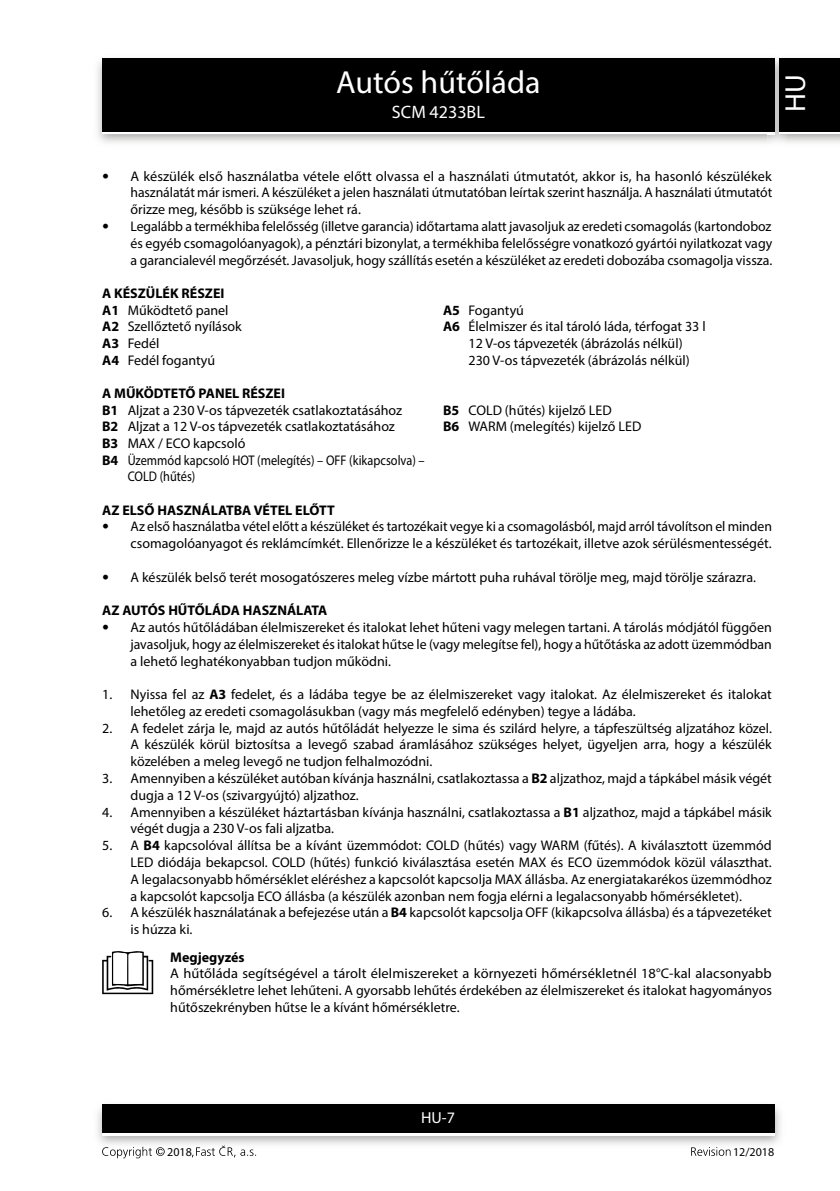
<style>
.page{position:relative;width:840px;height:1191px;background:#fff}
.page>*{position:absolute;margin:0;border:0;box-sizing:border-box;transform-origin:0 0}
.t1{font:32px "Myriad Pro";color:#fff}
.t2{font:29px "Myriad Pro";color:#fff}
.t3{font:18px "Myriad Pro";color:#fff}
.t4{font:16px "Myriad Pro";color:#fff}
.t5{font:14px/16.8px "Myriad Pro";color:#000;text-align:justify}
.t6{font:700 14px "Myriad Pro";color:#000}
.t7{font:14px "Myriad Pro";color:#000;scale:.88 1}
.t8{font:12px "Myriad Pro";color:#000}
.s1{font-family:"Frutiger CE"}
.s2{font-weight:700}
</style>
<div class="page">
<div style="left:102px;top:61px;width:672px;height:73px;background:linear-gradient(to right,#000,#000)"></div>
<div style="left:102px;top:58px;width:672px;height:73px;background:#000"></div>
<img style="left:97px;top:1104px;width:684px;height:41px">
<div style="left:102px;top:1107px;width:672px;height:28px;background:linear-gradient(to right,#fff,#fff)"></div>
<div style="left:102px;top:1104px;width:672px;height:28px;background:#000"></div>
<img style="left:767px;top:56px;width:18px;height:89px">
<svg style="left:767px;top:131px;width:7px;height:3px"></svg>
<img style="left:767px;top:58px;width:7px;height:3px">
<img style="left:767px;top:61px;width:7px;height:70px">
<div style="left:778px;top:61px;width:61px;height:73px;background:linear-gradient(to right,#000,#000)"></div>
<div style="left:778px;top:58px;width:61px;height:73px;background:#000"></div>
<svg style="left:102px;top:1146px;width:63px;height:12px"></svg>
<svg style="left:192px;top:1145px;width:64px;height:12px"></svg>
<svg style="left:691px;top:1147px;width:39px;height:8px"></svg>
<svg style="left:102px;top:951px;width:51px;height:43px"></svg>
<h1 class="t1" style="left:336px;top:62px;width:206px">Autós hűtőláda</h1>
<p class="t3" style="left:392px;top:101px;width:94px">SCM 4233BL</p>
<h2 class="t2" style="left:777px;top:112px;width:39px;rotate:-90deg">HU</h2>
<p class="t5" style="left:130px;top:167px;width:642px;text-indent:-28px"><span class="s1">•</span> A készülék első használatba vétele előtt olvassa el a használati útmutatót, akkor is, ha hasonló készülékek használatát már ismeri. A készüléket a jelen használati útmutatóban leírtak szerint használja. A használati útmutatót őrizze meg, később is szüksége lehet rá.</p>
<p class="t5" style="left:130px;top:218px;width:643px;text-indent:-28px"><span class="s1">•</span> Legalább a termékhiba felelősség (illetve garancia) időtartama alatt javasoljuk az eredeti csomagolás (kartondoboz és egyéb csomagolóanyagok), a pénztári bizonylat, a termékhiba felelősségre vonatkozó gyártói nyilatkozat vagy a garancialevél megőrzését. Javasoljuk, hogy szállítás esetén a készüléket az eredeti dobozába csomagolja vissza.</p>
<p class="t5" style="left:102px;top:285px;width:141px;text-align:left"><span class="s2">A KÉSZÜLÉK RÉSZEI<br>A1</span> Működtető panel<br><span class="s2">A2</span> Szellőztető nyílások<br><span class="s2">A3</span> Fedél<br><span class="s2">A4</span> Fedél fogantyú</p>
<p class="t5" style="left:443px;top:301px;width:82px"><span class="s2">A5</span> Fogantyú</p>
<p class="t5" style="left:443px;top:318px;width:264px"><span class="s2">A6</span> Élelmiszer és ital tároló láda, térfogat 33 l</p>
<p class="t5" style="left:468px;top:335px;width:215px">12 V-os tápvezeték (ábrázolás nélkül)</p>
<p class="t5" style="left:468px;top:351px;width:223px">230 V-os tápvezeték (ábrázolás nélkül)</p>
<p class="t6" style="left:102px;top:384px;width:184px">A MŰKÖDTETŐ PANEL RÉSZEI</p>
<p class="t5" style="left:102px;top:401px;width:301px"><span class="s2">B1</span> Aljzat a 230 V-os tápvezeték csatlakoztatásához</p>
<p class="t5" style="left:102px;top:418px;width:294px"><span class="s2">B2</span> Aljzat a 12 V-os tápvezeték csatlakoztatásához</p>
<p class="t5" style="left:102px;top:435px;width:145px"><span class="s2">B3</span> MAX / ECO kapcsoló</p>
<p class="t7" style="left:102px;top:451px;width:368px"><span class="s2">B4</span> Üzemmód kapcsoló HOT (melegítés) – OFF (kikapcsolva) –</p>
<p class="t7" style="left:128px;top:468px;width:78px">COLD (hűtés)</p>
<p class="t5" style="left:443px;top:401px;width:200px"><span class="s2">B5</span> COLD (hűtés) kijelző LED<br><span class="s2">B6</span> WARM (melegítés) kijelző LED</p>
<p class="t6" style="left:102px;top:501px;width:234px">AZ ELSŐ HASZNÁLATBA VÉTEL ELŐTT</p>
<p class="t5" style="left:102px;top:518px;width:671px;text-align:right"><span class="s1">•</span> Az első használatba vétel előtt a készüléket és tartozékait vegye ki a csomagolásból, majd arról távolítson el minden csomagolóanyagot és reklámcímkét. Ellenőrizze le a készüléket és tartozékait, illetve azok sérülésmentességét.</p>
<p class="t5" style="left:102px;top:568px;width:655px"><span class="s1">•</span> A készülék belső terét mosogatószeres meleg vízbe mártott puha ruhával törölje meg, majd törölje szárazra.</p>
<p class="t6" style="left:102px;top:601px;width:226px">AZ AUTÓS HŰTŐLÁDA HASZNÁLATA</p>
<p class="t5" style="left:130px;top:618px;width:642px;text-indent:-28px"><span class="s1">•</span> Az autós hűtőládában élelmiszereket és italokat lehet hűteni vagy melegen tartani. A tárolás módjától függően javasoljuk, hogy az élelmiszereket és italokat hűtse le (vagy melegítse fel), hogy a hűtőtáska az adott üzemmódban a lehető leghatékonyabban tudjon működni.</p>
<p class="t5" style="left:130px;top:685px;width:642px;text-indent:-28px">1. Nyissa fel az <span class="s2">A3</span> fedelet, és a ládába tegye be az élelmiszereket vagy italokat. Az élelmiszereket és italokat lehetőleg az eredeti csomagolásukban (vagy más megfelelő edényben) tegye a ládába.</p>
<p class="t5" style="left:130px;top:719px;width:642px;text-indent:-28px">2. A fedelet zárja le, majd az autós hűtőládát helyezze le sima és szilárd helyre, a tápfeszültség aljzatához közel.<br>A készülék körül biztosítsa a levegő szabad áramlásához szükséges helyet, ügyeljen arra, hogy a készülék közelében a meleg levegő ne tudjon felhalmozódni.</p>
<p class="t5" style="left:130px;top:769px;width:642px;text-indent:-28px">3. Amennyiben a készüléket autóban kívánja használni, csatlakoztassa a <span class="s2">B2</span> aljzathoz, majd a tápkábel másik végét dugja a 12 V-os (szivargyújtó) aljzathoz.</p>
<p class="t5" style="left:130px;top:803px;width:642px;text-indent:-28px">4. Amennyiben a készüléket háztartásban kívánja használni, csatlakoztassa a <span class="s2">B1</span> aljzathoz, majd a tápkábel másik végét dugja a 230 V-os fali aljzatba.</p>
<p class="t5" style="left:130px;top:837px;width:642px;text-indent:-28px">5. A <span class="s2">B4</span> kapcsolóval állítsa be a kívánt üzemmódot: COLD (hűtés) vagy WARM (fűtés). A kiválasztott üzemmód LED diódája bekapcsol. COLD (hűtés) funkció kiválasztása esetén MAX és ECO üzemmódok közül választhat.<br>A legalacsonyabb hőmérséklet eléréshez a kapcsolót kapcsolja MAX állásba. Az energiatakarékos üzemmódhoz a kapcsolót kapcsolja ECO állásba (a készülék azonban nem fogja elérni a legalacsonyabb hőmérsékletet).</p>
<p class="t5" style="left:130px;top:904px;width:642px;text-indent:-28px">6. A készülék használatának a befejezése után a <span class="s2">B4</span> kapcsolót kapcsolja OFF (kikapcsolva állásba) és a tápvezetéket is húzza ki.</p>
<p class="t6" style="left:170px;top:947px;width:76px">Megjegyzés</p>
<p class="t5" style="left:170px;top:965px;width:602px">A hűtőláda segítségével a tárolt élelmiszereket a környezeti hőmérsékletnél 18°C-kal alacsonyabb hőmérsékletre lehet lehűteni. A gyorsabb lehűtés érdekében az élelmiszereket és italokat hagyományos hűtőszekrényben hűtse le a kívánt hőmérsékletre.</p>
<p class="t4" style="left:421px;top:1108px;width:35px">HU-7</p>
<p class="t8" style="left:167px;top:1144px;width:26px">2018</p>
<p class="t8" style="left:732px;top:1144px;width:43px">12/2018</p>
</div>
